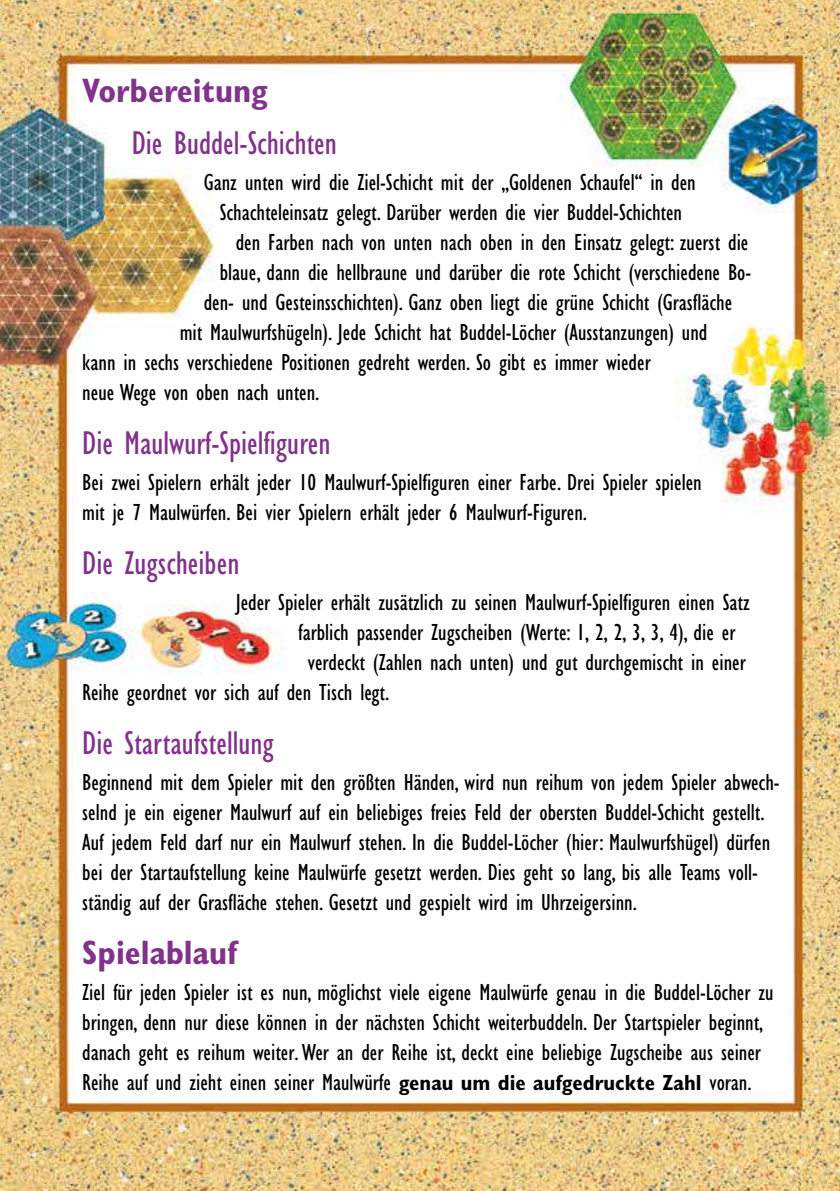
<style>
.page{position:relative;width:840px;height:1191px;background:#fff}
.page>*{position:absolute;margin:0;border:0;box-sizing:border-box;transform-origin:0 0}
.t1{font:condensed 34px "Gill Sans";color:#81328a}
.t2{font:700 condensed 34px "Gill Sans";color:#81328a}
.t3{font:condensed 24px/30px "Gill Sans";color:#000}
.s1{font-weight:700;font-size:22px}
</style>
<div class="page">
<img style="left:0;top:0;width:839px;height:1191px">
<h1 class="t2" style="left:82px;top:70px;width:187px">Vorbereitung</h1>
<h1 class="t1" style="left:132px;top:124px;width:207px">Die Buddel-Schichten</h1>
<p class="t3" style="left:204px;top:167px;width:493px">Ganz unten wird die Ziel-Schicht mit der „Goldenen Schaufel“ in den</p>
<p class="t3" style="left:220px;top:197px;width:463px">Schachteleinsatz gelegt. Darüber werden die vier Buddel-Schichten</p>
<p class="t3" style="left:235px;top:227px;width:514px">den Farben nach von unten nach oben in den Einsatz gelegt: zuerst die</p>
<p class="t3" style="left:220px;top:257px;width:532px">blaue, dann die hellbraune und darüber die rote Schicht (verschiedene Bo-</p>
<p class="t3" style="left:204px;top:287px;width:529px">den- und Gesteinsschichten). Ganz oben liegt die grüne Schicht (Grasfläche</p>
<p class="t3" style="left:179px;top:317px;width:529px">mit Maulwurfshügeln). Jede Schicht hat Buddel-Löcher (Ausstanzungen) und</p>
<p class="t3" style="left:82px;top:347px;width:569px">kann in sechs verschiedene Positionen gedreht werden. So gibt es immer wieder</p>
<p class="t3" style="left:82px;top:377px;width:238px">neue Wege von oben nach unten.</p>
<h1 class="t1" style="left:82px;top:424px;width:249px">Die Maulwurf-Spielfiguren</h1>
<p class="t3" style="left:82px;top:467px;width:620px">Bei zwei Spielern erhält jeder 10 Maulwurf-Spielfiguren einer Farbe. Drei Spieler spielen mit je 7 Maulwürfen. Bei vier Spielern erhält jeder 6 Maulwurf-Figuren.</p>
<h1 class="t1" style="left:82px;top:544px;width:158px">Die Zugscheiben</h1>
<p class="t3" style="left:235px;top:587px;width:515px">Jeder Spieler erhält zusätzlich zu seinen Maulwurf-Spielfiguren einen Satz</p>
<p class="t3" style="left:298px;top:617px;width:438px">farblich passender Zugscheiben (Werte: 1, 2, 2, 3, 3, 4), die er</p>
<p class="t3" style="left:307px;top:647px;width:439px">verdeckt (Zahlen nach unten) und gut durchgemischt in einer</p>
<p class="t3" style="left:82px;top:677px;width:308px">Reihe geordnet vor sich auf den Tisch legt.</p>
<h1 class="t1" style="left:82px;top:724px;width:193px">Die Startaufstellung</h1>
<p class="t3" style="left:82px;top:767px;width:698px">Beginnend mit dem Spieler mit den größten Händen, wird nun reihum von jedem Spieler abwech&shy;selnd je ein eigener Maulwurf auf ein beliebiges freies Feld der obersten Buddel-Schicht gestellt.<br>Auf jedem Feld darf nur ein Maulwurf stehen. In die Buddel-Löcher (hier: Maulwurfshügel) dürfen bei der Startaufstellung keine Maulwürfe gesetzt werden. Dies geht so lang, bis alle Teams voll&shy;ständig auf der Grasfläche stehen. Gesetzt und gespielt wird im Uhrzeigersinn.</p>
<h1 class="t2" style="left:82px;top:932px;width:156px">Spielablauf</h1>
<p class="t3" style="left:82px;top:977px;width:692px">Ziel für jeden Spieler ist es nun, möglichst viele eigene Maulwürfe genau in die Buddel-Löcher zu bringen, denn nur diese können in der nächsten Schicht weiterbuddeln. Der Startspieler beginnt, danach geht es reihum weiter.Wer an der Reihe ist, deckt eine beliebige Zugscheibe aus seiner Reihe auf und zieht einen seiner Maulwürfe <span class="s1">genau um die aufgedruckte Zahl</span> voran.</p>
</div>
